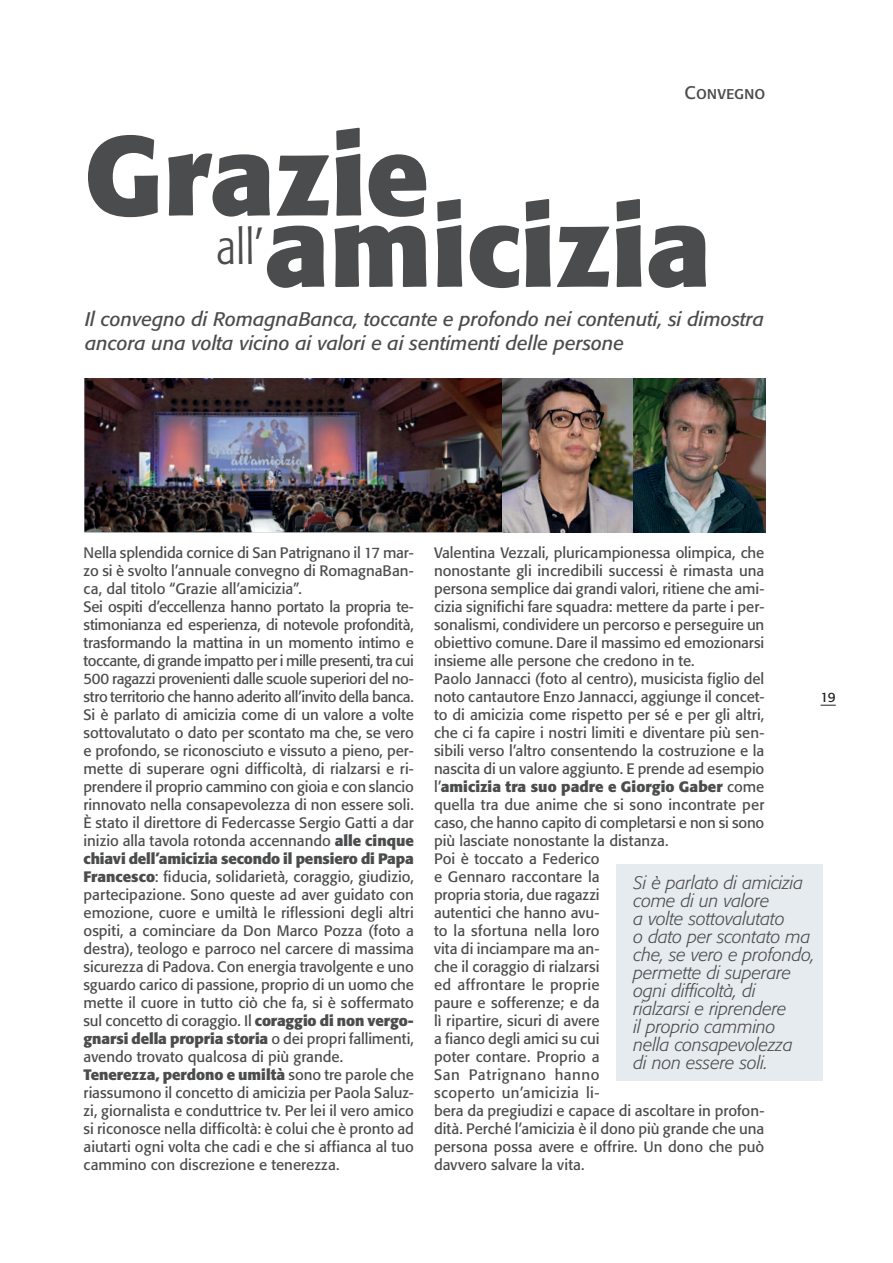
<style>
.page{position:relative;width:893px;height:1263px;background:#fff}
.page>*{position:absolute;margin:0;border:0;box-sizing:border-box;transform-origin:0 0}
.t1{font:700 111.75px "Formata";color:#4b4c4d}
.t2{font:300 condensed 49.65px "Formata";color:#4b4c4d}
.t3{font:italic 19.5px/24px "Formata";color:#4b4c4d}
.t4{font:italic 300 18px/18px "Formata";letter-spacing:-.005em;color:#4b4c4d}
.t5{font:18px "Formata Regular SC";color:#4b4c4d}
.t6{font:15px/18px "Formata";color:#4b4c4d}
.t7{font:13.5px "Formata";color:#231f20}
.s1{font-weight:700}
</style>
<div class="page">
<svg style="left:820px;top:705px;width:16px;height:1px"></svg>
<img style="left:84px;top:378px;width:418px;height:154px">
<div style="left:617px;top:864px;width:206px;height:216px;background:#e6ebef"></div>
<img style="left:502px;top:378px;width:132px;height:154px">
<img style="left:634px;top:378px;width:131px;height:154px">
<p class="t5" style="left:685px;top:82px;width:82px">Convegno</p>
<h1 class="t1" style="left:84px;top:106px;width:346px">Grazie</h1>
<h2 class="t2" style="left:216px;top:218px;width:49px">all’</h2>
<h1 class="t1" style="left:264px;top:177px;width:448px">amicizia</h1>
<h3 class="t3" style="left:85px;top:307px;width:681px">Il convegno di RomagnaBanca, toccante e profondo nei contenuti, si dimostra ancora una volta vicino ai valori e ai sentimenti delle persone</h3>
<p class="t6" style="left:84px;top:544px;width:332px">Nella splendida cornice di San Patrignano il 17 mar&shy;zo si è svolto l’annuale convegno di RomagnaBan&shy;ca, dal titolo “Grazie all’amicizia”.<br>Sei ospiti d’eccellenza hanno portato la propria te&shy;stimonianza ed esperienza, di notevole profondità, trasformando la mattina in un momento intimo e toccante, di grande impatto per i mille presenti, tra cui 500 ragazzi provenienti dalle scuole superiori del no&shy;stro territorio che hanno aderito all’invito della banca.<br>Si è parlato di amicizia come di un valore a volte sottovalutato o dato per scontato ma che, se vero e profondo, se riconosciuto e vissuto a pieno, per&shy;mette di superare ogni difficoltà, di rialzarsi e ri&shy;prendere il proprio cammino con gioia e con slancio rinnovato nella consapevolezza di non essere soli.<br>È stato il direttore di Federcasse Sergio Gatti a dar inizio alla tavola rotonda accennando <span class="s1">alle cinque chiavi dell’amicizia secondo il pensiero di Papa Francesco</span>: fiducia, solidarietà, coraggio, giudizio, partecipazione. Sono queste ad aver guidato con emozione, cuore e umiltà le riflessioni degli altri ospiti, a cominciare da Don Marco Pozza (foto a destra), teologo e parroco nel carcere di massima sicurezza di Padova. Con energia travolgente e uno sguardo carico di passione, proprio di un uomo che mette il cuore in tutto ciò che fa, si è soffermato sul concetto di coraggio. Il <span class="s1">coraggio di non vergo&shy;gnarsi della propria storia</span> o dei propri fallimenti, avendo trovato qualcosa di più grande.<br><span class="s1">Tenerezza, perdono e umiltà</span> sono tre parole che riassumono il concetto di amicizia per Paola Saluz&shy;zi, giornalista e conduttrice tv. Per lei il vero amico si riconosce nella difficoltà: è colui che è pronto ad aiutarti ogni volta che cadi e che si affianca al tuo cammino con discrezione e tenerezza.</p>
<p class="t6" style="left:434px;top:544px;width:332px">Valentina Vezzali, pluricampionessa olimpica, che nonostante gli incredibili successi è rimasta una persona semplice dai grandi valori, ritiene che ami&shy;cizia significhi fare squadra: mettere da parte i per&shy;sonalismi, condividere un percorso e perseguire un obiettivo comune. Dare il massimo ed emozionarsi insieme alle persone che credono in te.<br>Paolo Jannacci (foto al centro), musicista figlio del noto cantautore Enzo Jannacci, aggiunge il concet&shy;to di amicizia come rispetto per sé e per gli altri, che ci fa capire i nostri limiti e diventare più sen&shy;sibili verso l’altro consentendo la costruzione e la nascita di un valore aggiunto. E prende ad esempio l’<span class="s1">amicizia tra suo padre e Giorgio Gaber</span> come quella tra due anime che si sono incontrate per caso, che hanno capito di completarsi e non si sono più lasciate nonostante la distanza.<br>Poi è toccato a Federico<br>e Gennaro raccontare la<br>propria storia, due ragazzi<br>autentici che hanno avu-<br>to la sfortuna nella loro<br>vita di inciampare ma an-<br>che il coraggio di rialzarsi<br>ed affrontare le proprie<br>paure e sofferenze; e da<br>lì ripartire, sicuri di avere<br>a fianco degli amici su cui<br>poter contare. Proprio a<br>San Patrignano hanno<br>scoperto un’amicizia li-<br>bera da pregiudizi e capace di ascoltare in profon&shy;dità. Perché l’amicizia è il dono più grande che una persona possa avere e offrire. Un dono che può davvero salvare la vita.</p>
<p class="t4" style="left:634px;top:874px;width:183px">Si è parlato di amicizia come di un valore<br>a volte sottovalutato<br>o dato per scontato ma che, se vero e profondo, permette di superare ogni difficoltà, di rialzarsi e riprendere<br>il proprio cammino nella consapevolezza<br>di non essere soli.</p>
<p class="t7" style="left:820px;top:689px;width:17px">19</p>
</div>
